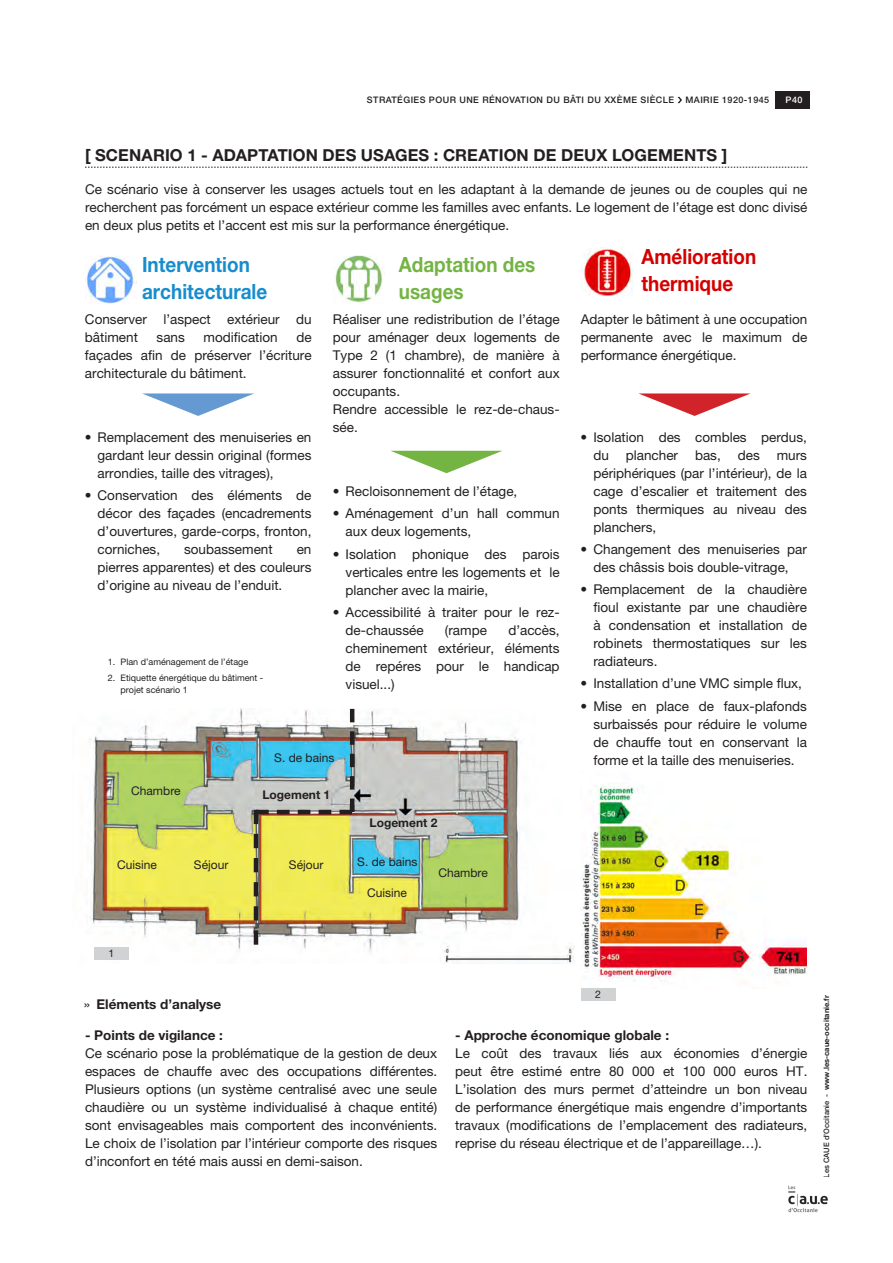
<style>
.page{position:relative;width:893px;height:1263px;background:#fff}
.page>*{position:absolute;margin:0;border:0;box-sizing:border-box;transform-origin:0 0}
.Contenu___texte{font:700 21px/27px "Helvetica Neue LT Pro";color:#178dce;scale:.9 1}
.Contenu___texte-2{font:700 21px/27px "Helvetica Neue LT Pro";color:#d40000;scale:.9 1}
.Contenu___texte-3{font:700 21px/27px "Helvetica Neue LT Pro";color:#74b443;scale:.9 1}
.Contenu___Titre{font:700 16.5px "Helvetica Neue LT Pro";letter-spacing:.005em;color:#231f20}
.Contenu___texte-4{font:13.5px/18px "Helvetica Neue LT Pro";color:#231f20;text-align:justify}
.Contenu___Liste{font:13.5px/18px "Helvetica Neue LT Pro";color:#231f20;text-align:justify}
.Contenu___texte-5{font:700 13.5px "Helvetica Neue LT Pro";color:#231f20}
.Contenu___Sous-titre{font:700 13.5px "Helvetica Neue LT Pro";color:#231f20}
.Contenu___texte-6{font:12px "Helvetica Neue LT Pro";color:#231f20}
.Contenu___texte-7{font:700 12px "Helvetica Neue LT Pro";color:#231f20}
.légende___numérotati{font:10.5px "Helvetica Neue LT Pro";color:#231f20}
.légende___descriptif{font:9px/12px "Helvetica Neue LT Pro";color:#231f20}
.t1{font:500 9px "Helvetica Neue LT Pro";letter-spacing:.05em;color:#231f20}
.t2{font:500 9px "Helvetica Neue LT Pro";color:#fff}
.t3{font:700 7.5px "Helvetica Neue LT Pro";color:#231f20}
.s1{font-weight:400}
.s2{font-weight:500}
</style>
<div class="page">
<svg style="left:85px;top:167px;width:722px;height:1px"></svg>
<img style="left:85px;top:256px;width:51px;height:47px">
<img style="left:333px;top:255px;width:50px;height:48px">
<img style="left:581px;top:248px;width:51px;height:48px">
<svg style="left:142px;top:393px;width:112px;height:23px"></svg>
<svg style="left:391px;top:451px;width:111px;height:22px"></svg>
<svg style="left:638px;top:393px;width:113px;height:23px"></svg>
<img style="left:581px;top:785px;width:226px;height:196px">
<img style="left:87px;top:709px;width:488px;height:254px">
<svg style="left:254px;top:709px;width:100px;height:236px;background:#bdc890"></svg>
<div style="left:94px;top:947px;width:34px;height:13px;background:#d1d2d4"></div>
<div style="left:581px;top:988px;width:34px;height:13px;background:#d1d2d4"></div>
<div style="left:775px;top:91px;width:34px;height:17px;background:#231f20"></div>
<svg style="left:677px;top:97px;width:5px;height:6px"></svg>
<img style="left:788px;top:1185px;width:40px;height:28px">
<p class="t1" style="left:367px;top:95px;width:309px">STRATÉGIES POUR UNE RÉNOVATION DU BÂTI DU XXÈME SIÈCLE</p>
<p class="t1" style="left:685px;top:95px;width:85px">MAIRIE 1920-1945</p>
<p class="t2" style="left:785px;top:95px;width:18px">P40</p>
<p class="Contenu___Titre" style="left:85px;top:145px;width:644px">[ SCENARIO 1 - ADAPTATION DES USAGES : CREATION DE DEUX LOGEMENTS ]</p>
<p class="Contenu___texte-4" style="left:85px;top:180px;width:724px">Ce scénario vise à conserver les usages actuels tout en les adaptant à la demande de jeunes ou de couples qui ne recherchent pas forcément un espace extérieur comme les familles avec enfants. Le logement de l’étage est donc divisé en deux plus petits et l’accent est mis sur la performance énergétique.</p>
<p class="Contenu___texte" style="left:142px;top:250px;width:141px">Intervention architecturale</p>
<p class="Contenu___texte-3" style="left:399px;top:250px;width:153px">Adaptation des usages</p>
<p class="Contenu___texte-2" style="left:641px;top:243px;width:129px">Amélioration thermique</p>
<p class="Contenu___texte-4" style="left:85px;top:310px;width:228px">Conserver l’aspect extérieur du bâtiment</p>
<p class="Contenu___texte-4" style="left:157px;top:328px;width:30px">sans</p>
<p class="Contenu___texte-4" style="left:204px;top:328px;width:76px">modification</p>
<p class="Contenu___texte-4" style="left:85px;top:328px;width:228px;text-indent:212px">de façades afin de préserver l’écriture architecturale du bâtiment.</p>
<p class="Contenu___Liste" style="left:98px;top:428px;width:215px;text-indent:-13px">• Remplacement des menuiseries en gardant leur dessin original (formes arrondies, taille des vitrages),</p>
<p class="Contenu___Liste" style="left:98px;top:486px;width:215px;text-indent:-13px">• Conservation des éléments de décor des façades (encadrements d’ouvertures, garde-corps, fronton, corniches,</p>
<p class="Contenu___Liste" style="left:184px;top:540px;width:90px">soubassement</p>
<p class="Contenu___Liste" style="left:98px;top:540px;width:215px;text-indent:199px">en pierres apparentes) et des couleurs d’origine au niveau de l’enduit.</p>
<p class="légende___descriptif" style="left:108px;top:656px;width:142px">1. Plan d’aménagement de l’étage</p>
<p class="légende___descriptif" style="left:121px;top:672px;width:144px;text-indent:-13px">2. Etiquette énergétique du bâtiment - projet scénario 1</p>
<p class="Contenu___texte-4" style="left:333px;top:310px;width:228px">Réaliser une redistribution de l’étage pour aménager deux logements de Type 2 (1 chambre), de manière à assurer fonctionnalité et confort aux occupants.</p>
<p class="Contenu___texte-4" style="left:333px;top:400px;width:228px">Rendre accessible le rez-de-chaus&shy;sée.</p>
<p class="Contenu___Liste" style="left:333px;top:482px;width:186px">• Recloisonnement de l’étage,</p>
<p class="Contenu___Liste" style="left:346px;top:504px;width:216px;text-indent:-13px">• Aménagement d’un hall commun aux deux logements,</p>
<p class="Contenu___Liste" style="left:346px;top:544px;width:216px;text-indent:-13px">• Isolation phonique des parois verticales entre les logements et le plancher avec la mairie,</p>
<p class="Contenu___Liste" style="left:346px;top:603px;width:216px;text-indent:-13px">• Accessibilité à traiter pour le rez&shy;de-chaussée</p>
<p class="Contenu___Liste" style="left:346px;top:621px;width:216px;text-indent:163px">d’accès, cheminement extérieur, éléments de repéres pour le handicap visuel...)</p>
<p class="Contenu___Liste" style="left:445px;top:621px;width:44px">(rampe</p>
<p class="Contenu___texte-6" style="left:131px;top:783px;width:51px">Chambre</p>
<p class="Contenu___texte-6" style="left:274px;top:751px;width:62px">S. de bains</p>
<p class="Contenu___texte-7" style="left:262px;top:788px;width:69px">Logement 1</p>
<p class="Contenu___texte-6" style="left:117px;top:858px;width:41px">Cuisine</p>
<p class="Contenu___texte-6" style="left:194px;top:858px;width:36px">Séjour</p>
<p class="Contenu___texte-6" style="left:289px;top:858px;width:36px">Séjour</p>
<p class="Contenu___texte-7" style="left:370px;top:816px;width:69px">Logement 2</p>
<p class="Contenu___texte-6" style="left:357px;top:854px;width:62px">S. de bains</p>
<p class="Contenu___texte-6" style="left:367px;top:886px;width:41px">Cuisine</p>
<p class="Contenu___texte-6" style="left:438px;top:865px;width:51px">Chambre</p>
<p class="Contenu___texte-4" style="left:581px;top:310px;width:228px">Adapter le bâtiment à une occupation permanente avec le maximum de performance énergétique.</p>
<p class="Contenu___Liste" style="left:593px;top:428px;width:215px;text-indent:-13px">• Isolation des combles perdus, du</p>
<p class="Contenu___Liste" style="left:626px;top:446px;width:54px">plancher</p>
<p class="Contenu___Liste" style="left:695px;top:446px;width:27px">bas,</p>
<p class="Contenu___Liste" style="left:738px;top:446px;width:24px">des</p>
<p class="Contenu___Liste" style="left:593px;top:446px;width:215px;text-indent:183px">murs périphériques (par l’intérieur), de la cage d’escalier et traitement des ponts thermiques au niveau des planchers,</p>
<p class="Contenu___Liste" style="left:581px;top:540px;width:228px;text-align:center">• Changement des menuiseries par des châssis bois double-vitrage,</p>
<p class="Contenu___Liste" style="left:593px;top:580px;width:215px;text-indent:-13px">• Remplacement de la chaudière fioul existante par une chaudière à condensation et installation de robinets thermostatiques sur les radiateurs.</p>
<p class="Contenu___Liste" style="left:581px;top:674px;width:223px">• Installation d’une VMC simple flux,</p>
<p class="Contenu___Liste" style="left:593px;top:697px;width:215px;text-indent:-13px">• Mise en place de faux-plafonds surbaissés pour réduire le volume de chauffe tout en conservant la forme et la taille des menuiseries.</p>
<p class="légende___numérotati" style="left:108px;top:947px;width:7px">1</p>
<p class="Contenu___Sous-titre" style="left:84px;top:996px;width:139px"><span class="s1">»</span> Eléments d’analyse</p>
<p class="Contenu___texte-5" style="left:85px;top:1026px;width:139px">- Points de vigilance :</p>
<p class="Contenu___texte-4" style="left:85px;top:1044px;width:354px">Ce scénario pose la problématique de la gestion de deux espaces de chauffe avec des occupations différentes.<br>Plusieurs options (un système centralisé avec une seule chaudière ou un système individualisé à chaque entité) sont envisageables mais comportent des inconvénients.<br>Le choix de l’isolation par l’intérieur comporte des risques d’inconfort en tété mais aussi en demi-saison.</p>
<p class="légende___numérotati" style="left:595px;top:988px;width:7px">2</p>
<p class="Contenu___texte-5" style="left:455px;top:1026px;width:215px">- Approche économique globale :</p>
<p class="Contenu___texte-4" style="left:455px;top:1043px;width:354px">Le coût des travaux liés aux économies d’énergie peut être estimé entre 80 000 et 100 000 euros HT.<br>L’isolation des murs permet d’atteindre un bon niveau de performance énergétique mais engendre d’importants travaux (modifications de l’emplacement des radiateurs, reprise du réseau électrique et de l’appareillage…).</p>
<p class="t3" style="left:822px;top:1177px;width:184px;rotate:-90deg"><span class="s2">Les CAUE d’Occitanie -</span> www.les-caue-occitanie.fr</p>
</div>
